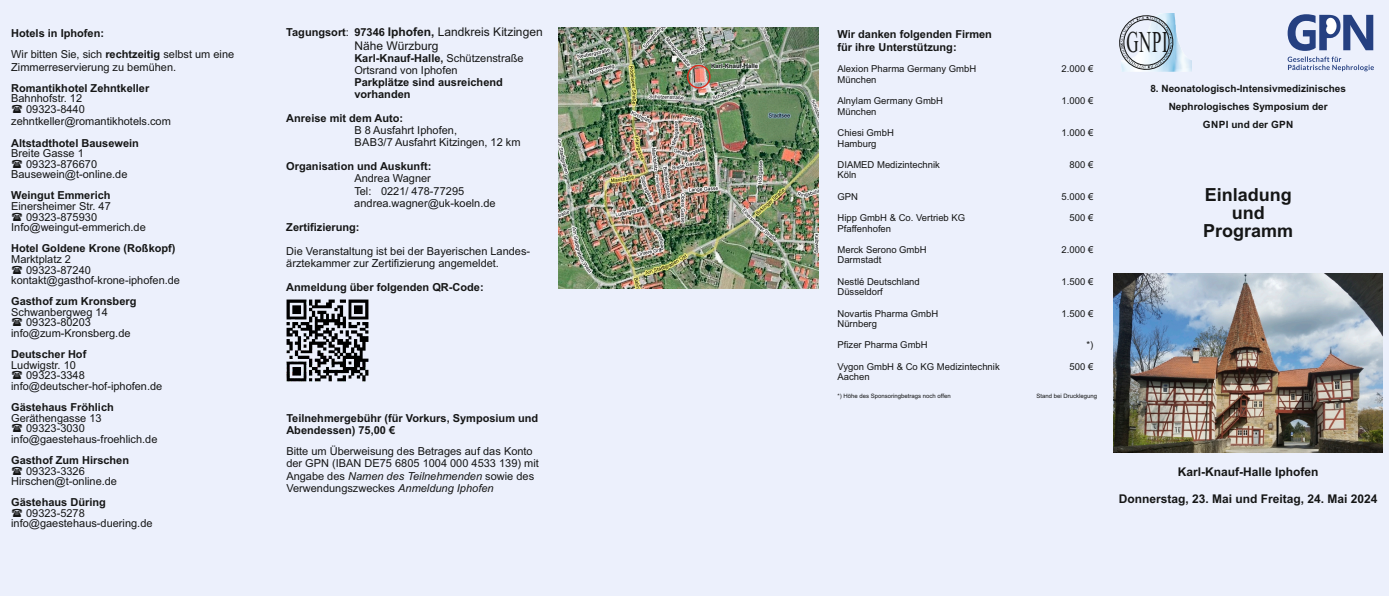
<style>
.page{position:relative;width:1389px;height:596px;background:#fff}
.page>*{position:absolute;margin:0;border:0;box-sizing:border-box;transform-origin:0 0}
.t1{font:30.1px "Times New Roman";color:#151616;scale:.56 1}
.t2{font:700 18px/18px "Arial";color:#151616;text-align:center}
.t3{font:700 12px "Arial";color:#151616}
.t4{font:12px/13.1px "Arial";color:#151616}
.t5{font:11px/12.3px "Arial";color:#151616}
.t6{font:700 11px/12.3px "Arial";color:#151616}
.t7{font:700 10px/18px "Arial";color:#151616;text-align:center}
.t8{font:9.5px "Arial";color:#151616}
.t9{font:6px "Arial";color:#151616}
.t10{font:700 6px "Arial";color:#151616}
.s1{font-weight:700}
.s2{font-weight:700;font-size:11px}
.s3{font-size:11px}
.s4{font-weight:400;color:#ecf0fc}
.s5{font-style:italic}
</style>
<div class="page">
<div style="left:0;top:0;width:1389px;height:595px;background:#ecf0fc"></div>
<img style="left:1176px;top:32px;width:15px;height:40px">
<svg style="left:1119px;top:13px;width:57px;height:59px"></svg>
<img style="left:1114px;top:273px;width:268px;height:179px">
<svg style="left:1288px;top:14px;width:86px;height:57px"></svg>
<img style="left:558px;top:27px;width:260px;height:261px">
<div style="left:687px;top:65px;width:24px;height:23px;border:1px solid #dd2b1c;border-radius:50%"></div>
<svg style="left:711px;top:63px;width:47px;height:5px"></svg>
<img style="left:286px;top:299px;width:83px;height:83px">
<p class="t5" style="left:11px;top:24px;width:225px;line-height:21.1px"><span class="s1">Hotels in Iphofen:<br></span>Wir bitten Sie, sich <span class="s1">rechtzeitig</span> selbst um eine</p>
<p class="t5" style="left:11px;top:62px;width:167px">Zimmerreservierung zu bemühen.</p>
<p class="t6" style="left:11px;top:83px;width:140px">Romantikhotel Zehntkeller</p>
<p class="t5" style="left:11px;top:94px;width:75px;line-height:10.6px;text-align:right">Bahnhofstr. 12<br>09323-8440</p>
<p class="t5" style="left:11px;top:116px;width:161px">zehntkeller@romantikhotels.com</p>
<p class="t6" style="left:11px;top:137px;width:129px">Altstadthotel Bausewein</p>
<p class="t5" style="left:11px;top:148px;width:74px">Breite Gasse 1</p>
<p class="t5" style="left:26px;top:159px;width:72px">09323-876670</p>
<p class="t5" style="left:11px;top:169px;width:118px">Bausewein@t-online.de</p>
<p class="t6" style="left:11px;top:190px;width:101px">Weingut Emmerich</p>
<p class="t5" style="left:11px;top:201px;width:101px">Einersheimer Str. 47</p>
<p class="t5" style="left:26px;top:211px;width:72px">09323-875930</p>
<p class="t5" style="left:11px;top:222px;width:136px">Info@weingut-emmerich.de</p>
<p class="t6" style="left:11px;top:243px;width:166px">Hotel Goldene Krone (Roßkopf)</p>
<p class="t5" style="left:11px;top:254px;width:61px">Marktplatz 2</p>
<p class="t5" style="left:26px;top:264px;width:66px">09323-87240</p>
<p class="t5" style="left:11px;top:275px;width:170px">kontakt@gasthof-krone-iphofen.de</p>
<p class="t6" style="left:11px;top:296px;width:127px">Gasthof zum Kronsberg</p>
<p class="t5" style="left:11px;top:306px;width:98px">Schwanbergweg 14</p>
<p class="t5" style="left:26px;top:317px;width:66px">09323-80203</p>
<p class="t5" style="left:11px;top:328px;width:121px">info@zum-Kronsberg.de</p>
<p class="t6" style="left:11px;top:349px;width:77px">Deutscher Hof</p>
<p class="t5" style="left:11px;top:359px;width:66px">Ludwigstr. 10</p>
<p class="t5" style="left:26px;top:370px;width:60px">09323-3348</p>
<p class="t5" style="left:11px;top:380px;width:153px">info@deutscher-hof-iphofen.de</p>
<p class="t6" style="left:11px;top:402px;width:104px">Gästehaus Fröhlich</p>
<p class="t5" style="left:11px;top:412px;width:92px">Geräthengasse 13</p>
<p class="t5" style="left:26px;top:423px;width:60px">09323-3030</p>
<p class="t5" style="left:11px;top:433px;width:148px">info@gaestehaus-froehlich.de</p>
<p class="t6" style="left:11px;top:454px;width:119px">Gasthof Zum Hirschen</p>
<p class="t5" style="left:11px;top:466px;width:107px;line-height:10.6px;text-indent:15px">09323-3326<br>Hirschen@t-online.de</p>
<p class="t6" style="left:11px;top:497px;width:96px">Gästehaus Düring</p>
<p class="t5" style="left:11px;top:508px;width:143px;line-height:10.6px;text-indent:15px">09323-5278 info@gaestehaus-duering.de</p>
<p class="t4" style="left:354px;top:27px;width:190px;text-indent:-68px"><span class="s2">Tagungsort</span><span class="s3">:</span> <span class="s2">97346</span> <span class="s1">Iphofen,</span> Landkreis Kitzingen<br>Nähe Würzburg</p>
<p class="t5" style="left:354px;top:53px;width:171px;line-height:12px"><span class="s1">Karl-Knauf-Halle,</span> Schützenstraße<br>Ortsrand von Iphofen</p>
<p class="t6" style="left:354px;top:77px;width:150px;line-height:12px">Parkplätze sind ausreichend vorhanden</p>
<p class="t6" style="left:286px;top:113px;width:118px">Anreise mit dem Auto:</p>
<p class="t5" style="left:354px;top:125px;width:168px;line-height:12px">B 8 Ausfahrt Iphofen,<br>BAB3/7 Ausfahrt Kitzingen, 12 km</p>
<p class="t6" style="left:286px;top:161px;width:147px">Organisation und Auskunft:</p>
<p class="t5" style="left:354px;top:173px;width:143px">Andrea Wagner<br>Tel: 0221/ 478-77295 andrea.wagner@uk-koeln.de</p>
<p class="t6" style="left:286px;top:222px;width:75px">Zertifizierung:</p>
<p class="t5" style="left:286px;top:246px;width:245px">Die Veranstaltung ist bei der Bayerischen Landes&shy;ärztekammer zur Zertifizierung angemeldet.</p>
<p class="t6" style="left:286px;top:282px;width:229px">Anmeldung über folgenden QR-Code:<span class="s4">e folgt</span></p>
<p class="t6" style="left:286px;top:412px;width:254px">Teilnehmergebühr (für Vorkurs, Symposium und<br>Abendessen) 75,00 €</p>
<p class="t5" style="left:286px;top:446px;width:254px">Bitte um Überweisung des Betrages auf das Konto der GPN (IBAN DE75 6805 1004 000 4533 139) mit Angabe des <span class="s5">Namen des Teilnehmenden</span> sowie des Verwendungszweckes <span class="s5">Anmeldung Iphofen</span></p>
<p class="t10" style="left:711px;top:64px;width:49px">Karl-Knauf-Halle</p>
<p class="t6" style="left:837px;top:29px;width:156px">Wir danken folgenden Firmen für ihre Unterstützung:</p>
<p class="t8" style="left:837px;top:65px;width:140px">Alexion Pharma Germany GmbH</p>
<p class="t8" style="left:1062px;top:65px;width:33px">2.000 €</p>
<p class="t8" style="left:837px;top:76px;width:41px">München</p>
<p class="t8" style="left:837px;top:97px;width:107px">Alnylam Germany GmbH</p>
<p class="t8" style="left:1062px;top:97px;width:33px">1.000 €</p>
<p class="t8" style="left:837px;top:108px;width:41px">München</p>
<p class="t8" style="left:837px;top:129px;width:58px">Chiesi GmbH</p>
<p class="t8" style="left:1062px;top:129px;width:33px">1.000 €</p>
<p class="t8" style="left:837px;top:139px;width:41px">Hamburg</p>
<p class="t8" style="left:837px;top:161px;width:104px">DIAMED Medizintechnik</p>
<p class="t8" style="left:1069px;top:161px;width:25px">800 €</p>
<p class="t8" style="left:837px;top:171px;width:21px">Köln</p>
<p class="t8" style="left:837px;top:193px;width:22px">GPN</p>
<p class="t8" style="left:1062px;top:193px;width:33px">5.000 €</p>
<p class="t8" style="left:837px;top:214px;width:129px">Hipp GmbH &amp; Co. Vertrieb KG</p>
<p class="t8" style="left:1069px;top:214px;width:25px">500 €</p>
<p class="t8" style="left:837px;top:224px;width:55px">Pfaffenhofen</p>
<p class="t8" style="left:837px;top:246px;width:91px">Merck Serono GmbH</p>
<p class="t8" style="left:1062px;top:246px;width:33px">2.000 €</p>
<p class="t8" style="left:837px;top:256px;width:45px">Darmstadt</p>
<p class="t8" style="left:837px;top:277px;width:84px">Nestlé Deutschland</p>
<p class="t8" style="left:1062px;top:277px;width:33px">1.500 €</p>
<p class="t8" style="left:837px;top:288px;width:47px">Düsseldorf</p>
<p class="t8" style="left:837px;top:309px;width:102px">Novartis Pharma GmbH</p>
<p class="t8" style="left:1062px;top:309px;width:33px">1.500 €</p>
<p class="t8" style="left:837px;top:320px;width:41px">Nürnberg</p>
<p class="t8" style="left:837px;top:341px;width:92px">Pfizer Pharma GmbH</p>
<p class="t8" style="left:1086px;top:341px;width:8px">*)</p>
<p class="t8" style="left:837px;top:362px;width:164px">Vygon GmbH &amp; Co KG Medizintechnik</p>
<p class="t8" style="left:1069px;top:362px;width:25px">500 €</p>
<p class="t8" style="left:837px;top:373px;width:34px">Aachen</p>
<p class="t9" style="left:837px;top:394px;width:115px">*) Höhe des Sponsoringbetrags noch offen</p>
<p class="t9" style="left:1037px;top:394px;width:62px">Stand bei Drucklegung</p>
<h1 class="t1" style="left:1126px;top:31px;width:75px">GNPI</h1>
<p class="t7" style="left:1150px;top:81px;width:197px">8. Neonatologisch-Intensivmedizinisches<br>Nephrologisches Symposium der<br>GNPI und der GPN</p>
<h2 class="t2" style="left:1203px;top:187px;width:92px">Einladung und<br>Programm</h2>
<p class="t3" style="left:1178px;top:466px;width:142px">Karl-Knauf-Halle Iphofen</p>
<p class="t3" style="left:1119px;top:493px;width:260px">Donnerstag, 23. Mai und Freitag, 24. Mai 2024</p>
</div>
